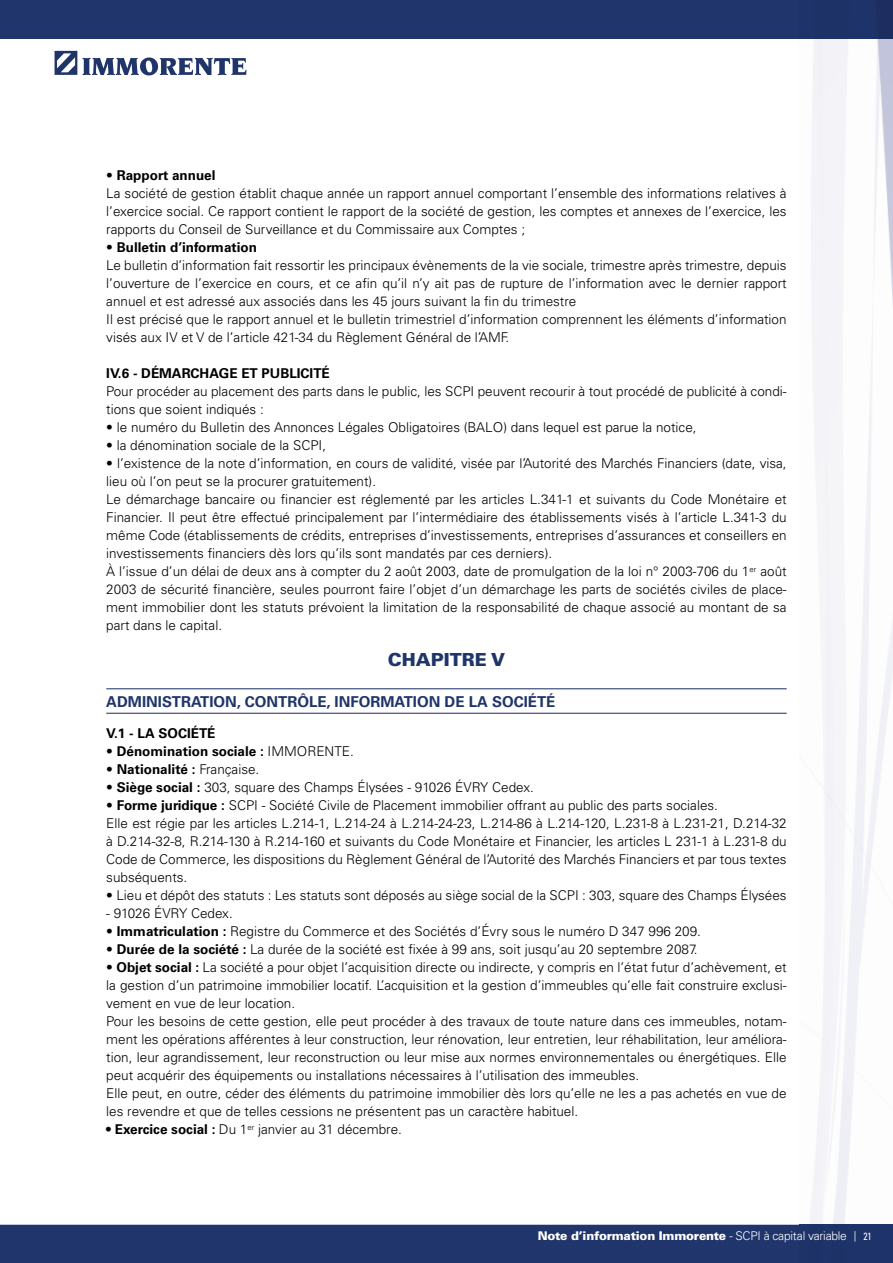
<style>
.page{position:relative;width:893px;height:1263px;background:#fff}
.page>*{position:absolute;margin:0;border:0;box-sizing:border-box;transform-origin:0 0}
.t1{font:900 18px "Univers";color:#1f356a}
.t2{font:700 15px "Univers";color:#1f356a}
.t3{font:300 13.5px/18px "Univers";color:#000}
.t4{font:700 13.5px "Univers";color:#000}
.t5{font:900 12px "Univers";letter-spacing:-.02em;color:#fff}
.s1{font-weight:700}
.s2{font-weight:300}
.s3{font-weight:400;font-stretch:condensed;font-size:10.5px}
</style>
<div class="page">
<img style="left:799px;top:0;width:94px;height:1225px">
<img style="left:54px;top:51px;width:193px;height:25px">
<div style="left:0;top:0;width:799px;height:38px;background:#1f356b"></div>
<div style="left:0;top:1225px;width:893px;height:38px;background:#1f356b"></div>
<hr style="left:106px;top:688px;width:681px;height:1px;background:#1f356a">
<hr style="left:106px;top:713px;width:681px;height:1px;background:#1f356a">
<p class="t3" style="left:106px;top:167px;width:682px">• <span class="s1">Rapport annuel<br></span>La société de gestion établit chaque année un rapport annuel comportant l’ensemble des informations relatives à l’exercice social. Ce rapport contient le rapport de la société de gestion, les comptes et annexes de l’exercice, les rapports du Conseil de Surveillance et du Commissaire aux Comptes ;</p>
<p class="t3" style="left:106px;top:239px;width:682px">• <span class="s1">Bulletin d’information<br></span>Le bulletin d’information fait ressortir les principaux évènements de la vie sociale, trimestre après trimestre, depuis l’ouverture de l’exercice en cours, et ce afin qu’il n’y ait pas de rupture de l’information avec le dernier rapport annuel et est adressé aux associés dans les 45 jours suivant la fin du trimestre<br>Il est précisé que le rapport annuel et le bulletin trimestriel d’information comprennent les éléments d’information visés aux IV et V de l’article 421-34 du Règlement Général de l’AMF.</p>
<p class="t4" style="left:106px;top:368px;width:225px">IV.6 - DÉMARCHAGE ET PUBLICITÉ</p>
<p class="t3" style="left:106px;top:383px;width:682px">Pour procéder au placement des parts dans le public, les SCPI peuvent recourir à tout procédé de publicité à condi&shy;tions que soient indiqués :</p>
<p class="t3" style="left:106px;top:419px;width:592px">• le numéro du Bulletin des Annonces Légales Obligatoires (BALO) dans lequel est parue la notice,</p>
<p class="t3" style="left:106px;top:437px;width:221px">• la dénomination sociale de la SCPI,</p>
<p class="t3" style="left:106px;top:455px;width:682px">• l’existence de la note d’information, en cours de validité, visée par l’Autorité des Marchés Financiers (date, visa, lieu où l’on peut se la procurer gratuitement).<br>Le démarchage bancaire ou financier est réglementé par les articles L.341-1 et suivants du Code Monétaire et Financier. Il peut être effectué principalement par l’intermédiaire des établissements visés à l’article L.341-3 du même Code (établissements de crédits, entreprises d’investissements, entreprises d’assurances et conseillers en investissements financiers dès lors qu’ils sont mandatés par ces derniers).<br>À l’issue d’un délai de deux ans à compter du 2 août 2003, date de promulgation de la loi n° 2003-706 du 1<sup>er</sup> août 2003 de sécurité financière, seules pourront faire l’objet d’un démarchage les parts de sociétés civiles de place&shy;ment immobilier dont les statuts prévoient la limitation de la responsabilité de chaque associé au montant de sa part dans le capital.</p>
<h1 class="t1" style="left:388px;top:653px;width:119px">CHAPITRE V</h1>
<p class="t2" style="left:106px;top:696px;width:451px">ADMINISTRATION, CONTRÔLE, INFORMATION DE LA SOCIÉTÉ</p>
<p class="t4" style="left:106px;top:728px;width:111px">V.1 - LA SOCIÉTÉ</p>
<p class="t4" style="left:106px;top:746px;width:249px"><span class="s2">•</span> Dénomination sociale : <span class="s2">IMMORENTE.</span></p>
<p class="t4" style="left:106px;top:764px;width:155px"><span class="s2">•</span> Nationalité : <span class="s2">Française.</span></p>
<p class="t3" style="left:106px;top:779px;width:429px">• <span class="s1">Siège social :</span> 303, square des Champs Élysées - 91026 ÉVRY Cedex.</p>
<p class="t3" style="left:106px;top:797px;width:682px">• <span class="s1">Forme juridique :</span> SCPI - Société Civile de Placement immobilier offrant au public des parts sociales.<br>Elle est régie par les articles L.214-1, L.214-24 à L.214-24-23, L.214-86 à L.214-120, L.231-8 à L.231-21, D.214-32 à D.214-32-8, R.214-130 à R.214-160 et suivants du Code Monétaire et Financier, les articles L 231-1 à L.231-8 du Code de Commerce, les dispositions du Règlement Général de l’Autorité des Marchés Financiers et par tous textes subséquents.</p>
<p class="t3" style="left:106px;top:887px;width:682px">• Lieu et dépôt des statuts : Les statuts sont déposés au siège social de la SCPI : 303, square des Champs Élysées</p>
<p class="t3" style="left:106px;top:905px;width:128px">- 91026 ÉVRY Cedex.</p>
<p class="t3" style="left:106px;top:923px;width:596px">• <span class="s1">Immatriculation :</span> Registre du Commerce et des Sociétés d’Évry sous le numéro D 347 996 209.</p>
<p class="t3" style="left:106px;top:941px;width:593px">• <span class="s1">Durée de la société :</span> La durée de la société est fixée à 99 ans, soit jusqu’au 20 septembre 2087.</p>
<p class="t3" style="left:106px;top:959px;width:682px">• <span class="s1">Objet social :</span> La société a pour objet l’acquisition directe ou indirecte, y compris en l’état futur d’achèvement, et la gestion d’un patrimoine immobilier locatif. L’acquisition et la gestion d’immeubles qu’elle fait construire exclusi&shy;vement en vue de leur location.<br>Pour les besoins de cette gestion, elle peut procéder à des travaux de toute nature dans ces immeubles, notam&shy;ment les opérations afférentes à leur construction, leur rénovation, leur entretien, leur réhabilitation, leur améliora&shy;tion, leur agrandissement, leur reconstruction ou leur mise aux normes environnementales ou énergétiques. Elle peut acquérir des équipements ou installations nécessaires à l’utilisation des immeubles.<br>Elle peut, en outre, céder des éléments du patrimoine immobilier dès lors qu’elle ne les a pas achetés en vue de les revendre et que de telles cessions ne présentent pas un caractère habituel.</p>
<p class="t3" style="left:106px;top:1121px;width:297px"><span class="s1">• Exercice social :</span> Du 1<sup>er</sup> janvier au 31 décembre.</p>
<p class="t5" style="left:538px;top:1232px;width:336px">Note d’information Immorente <span class="s2">- SCPI à capital variable</span> <span class="s3">| 21</span></p>
</div>
